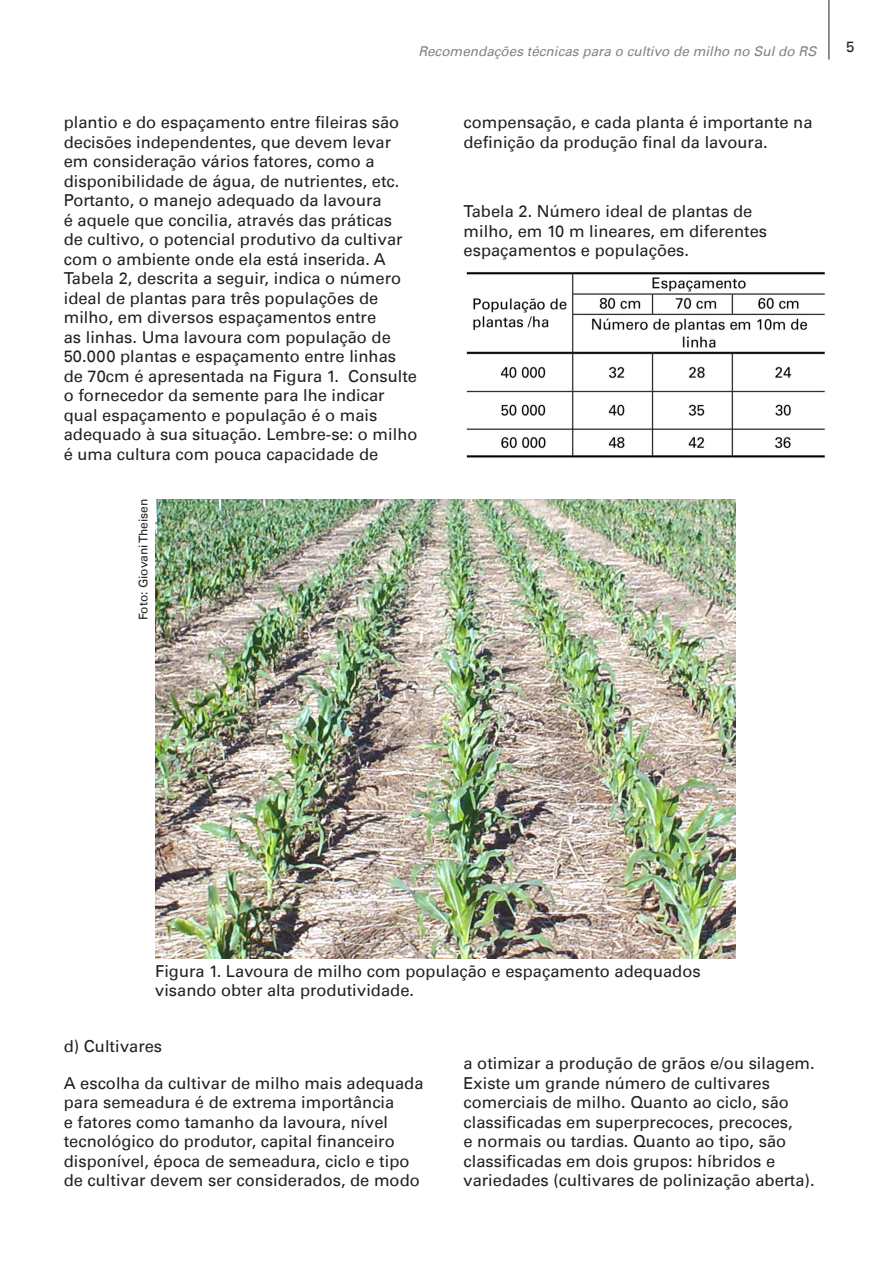
<style>
.page{position:relative;width:893px;height:1263px;background:#fff}
.page>*{position:absolute;margin:0;border:0;box-sizing:border-box;transform-origin:0 0}
.CORPO_DO_COMUNICADO{font:16.5px/19.5px "Univers LT";color:#231f20}
.t1{font:15px "Univers LT";color:#231f20}
.t2{font:italic 13.5px "Univers LT";color:#808285}
.CORPO_DO_TEXTO{font:12px "Univers LT";color:#231f20}
</style>
<div class="page">
<hr style="left:828px;top:0;width:1px;height:60px;background:#231f20">
<img style="left:156px;top:500px;width:580px;height:458px">
<img style="left:466px;top:272px;width:359px;height:186px">
<p class="t2" style="left:418px;top:43px;width:400px">Recomendações técnicas para o cultivo de milho no Sul do RS</p>
<p class="t1" style="left:846px;top:38px;width:10px">5</p>
<p class="CORPO_DO_COMUNICADO" style="left:64px;top:112px;width:355px">plantio e do espaçamento entre fileiras são decisões independentes, que devem levar em consideração vários fatores, como a disponibilidade de água, de nutrientes, etc.<br>Portanto, o manejo adequado da lavoura<br>é aquele que concilia, através das práticas<br>de cultivo, o potencial produtivo da cultivar com o ambiente onde ela está inserida. A Tabela 2, descrita a seguir, indica o número ideal de plantas para três populações de milho, em diversos espaçamentos entre<br>as linhas. Uma lavoura com população de 50.000 plantas e espaçamento entre linhas de 70cm é apresentada na Figura 1. Consulte o fornecedor da semente para lhe indicar qual espaçamento e população é o mais adequado à sua situação. Lembre-se: o milho é uma cultura com pouca capacidade de</p>
<p class="CORPO_DO_TEXTO" style="left:136px;top:620px;width:123px;rotate:-90deg">Foto: Giovani Theisen</p>
<p class="CORPO_DO_COMUNICADO" style="left:464px;top:112px;width:350px">compensação, e cada planta é importante na definição da produção final da lavoura.</p>
<p class="CORPO_DO_COMUNICADO" style="left:464px;top:202px;width:305px">Tabela 2. Número ideal de plantas de milho, em 10 m lineares, em diferentes espaçamentos e populações.</p>
<p class="CORPO_DO_COMUNICADO" style="left:155px;top:961px;width:547px">Figura 1. Lavoura de milho com população e espaçamento adequados visando obter alta produtividade.</p>
<p class="CORPO_DO_COMUNICADO" style="left:64px;top:1037px;width:100px">d) Cultivares</p>
<p class="CORPO_DO_COMUNICADO" style="left:64px;top:1073px;width:361px">A escolha da cultivar de milho mais adequada para semeadura é de extrema importância<br>e fatores como tamanho da lavoura, nível tecnológico do produtor, capital financeiro disponível, época de semeadura, ciclo e tipo de cultivar devem ser considerados, de modo</p>
<p class="CORPO_DO_COMUNICADO" style="left:463px;top:1054px;width:353px">a otimizar a produção de grãos e/ou silagem.<br>Existe um grande número de cultivares comerciais de milho. Quanto ao ciclo, são classificadas em superprecoces, precoces,<br>e normais ou tardias. Quanto ao tipo, são classificadas em dois grupos: híbridos e variedades (cultivares de polinização aberta).</p>
</div>
